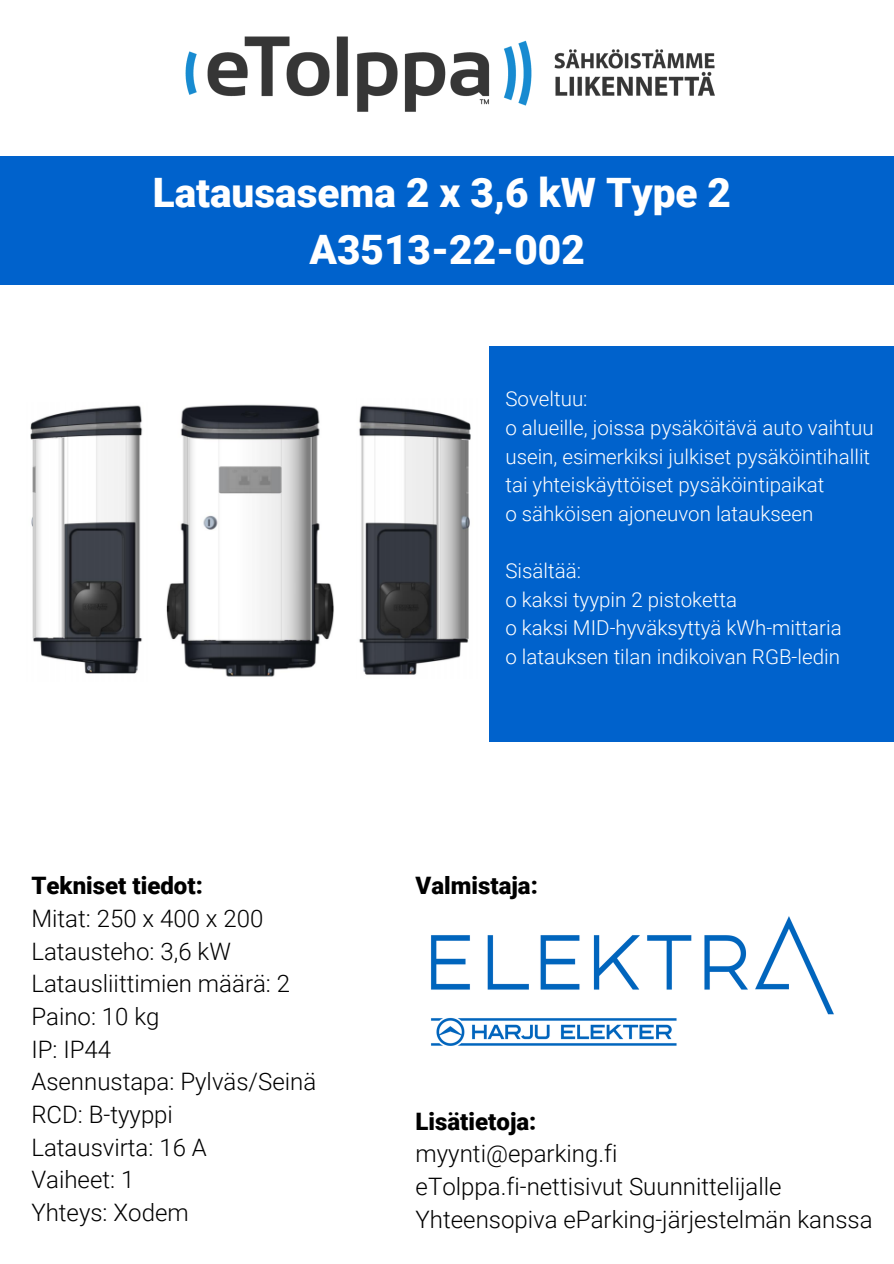
<style>
.page{position:relative;width:894px;height:1264px;background:#fff}
.page>*{position:absolute;margin:0;border:0;box-sizing:border-box;transform-origin:0 0}
.t1{font:900 40.5px "Roboto";color:#fff}
.t2{font:300 24px "Roboto";color:#000}
.t3{font:900 24px "Roboto";color:#000}
.t4{font:300 20.55px/28.7px "Roboto";color:#fff}
</style>
<div class="page">
<img style="left:185px;top:36px;width:530px;height:76px">
<div style="left:0;top:156px;width:893px;height:129px;background:#0062cc"></div>
<div style="left:489px;top:346px;width:404px;height:395px;background:#0062cc"></div>
<img style="left:431px;top:916px;width:403px;height:130px">
<img style="left:30px;top:404px;width:441px;height:273px">
<p class="t1" style="left:153px;top:170px;width:579px">Latausasema 2 x 3,6 kW Type 2</p>
<p class="t1" style="left:309px;top:226px;width:277px">A3513-22-002</p>
<p class="t4" style="left:505px;top:385px;width:84px">Soveltuu:</p>
<p class="t4" style="left:505px;top:413px;width:370px">o alueille, joissa pysäköitävä auto vaihtuu usein, esimerkiksi julkiset pysäköintihallit tai yhteiskäyttöiset pysäköintipaikat</p>
<p class="t4" style="left:505px;top:499px;width:309px">o sähköisen ajoneuvon lataukseen</p>
<p class="t4" style="left:505px;top:556px;width:77px">Sisältää:</p>
<p class="t4" style="left:505px;top:585px;width:233px">o kaksi tyypin 2 pistoketta</p>
<p class="t3" style="left:31px;top:872px;width:173px">Tekniset tiedot:</p>
<p class="t2" style="left:31px;top:904px;width:233px">Mitat: 250 x 400 x 200</p>
<p class="t2" style="left:31px;top:937px;width:201px">Latausteho: 3,6 kW</p>
<p class="t2" style="left:31px;top:970px;width:260px">Latausliittimien määrä: 2</p>
<p class="t2" style="left:31px;top:1002px;width:130px">Paino: 10 kg</p>
<p class="t2" style="left:31px;top:1035px;width:81px">IP: IP44</p>
<p class="t2" style="left:31px;top:1067px;width:286px">Asennustapa: Pylväs/Seinä</p>
<p class="t2" style="left:31px;top:1100px;width:143px">RCD: B-tyyppi</p>
<p class="t2" style="left:31px;top:1133px;width:177px">Latausvirta: 16 A</p>
<p class="t2" style="left:31px;top:1165px;width:104px">Vaiheet: 1</p>
<p class="t2" style="left:31px;top:1198px;width:159px">Yhteys: Xodem</p>
<p class="t4" style="left:505px;top:613px;width:338px">o kaksi MID-hyväksyttyä kWh-mittaria</p>
<p class="t4" style="left:505px;top:642px;width:336px">o latauksen tilan indikoivan RGB-ledin</p>
<p class="t3" style="left:415px;top:872px;width:124px">Valmistaja:</p>
<p class="t3" style="left:415px;top:1107px;width:122px">Lisätietoja:</p>
<p class="t2" style="left:415px;top:1140px;width:203px">myynti@eparking.fi</p>
<p class="t2" style="left:415px;top:1172px;width:367px">eTolppa.fi-nettisivut Suunnittelijalle</p>
<p class="t2" style="left:415px;top:1205px;width:458px">Yhteensopiva eParking-järjestelmän kanssa</p>
</div>
